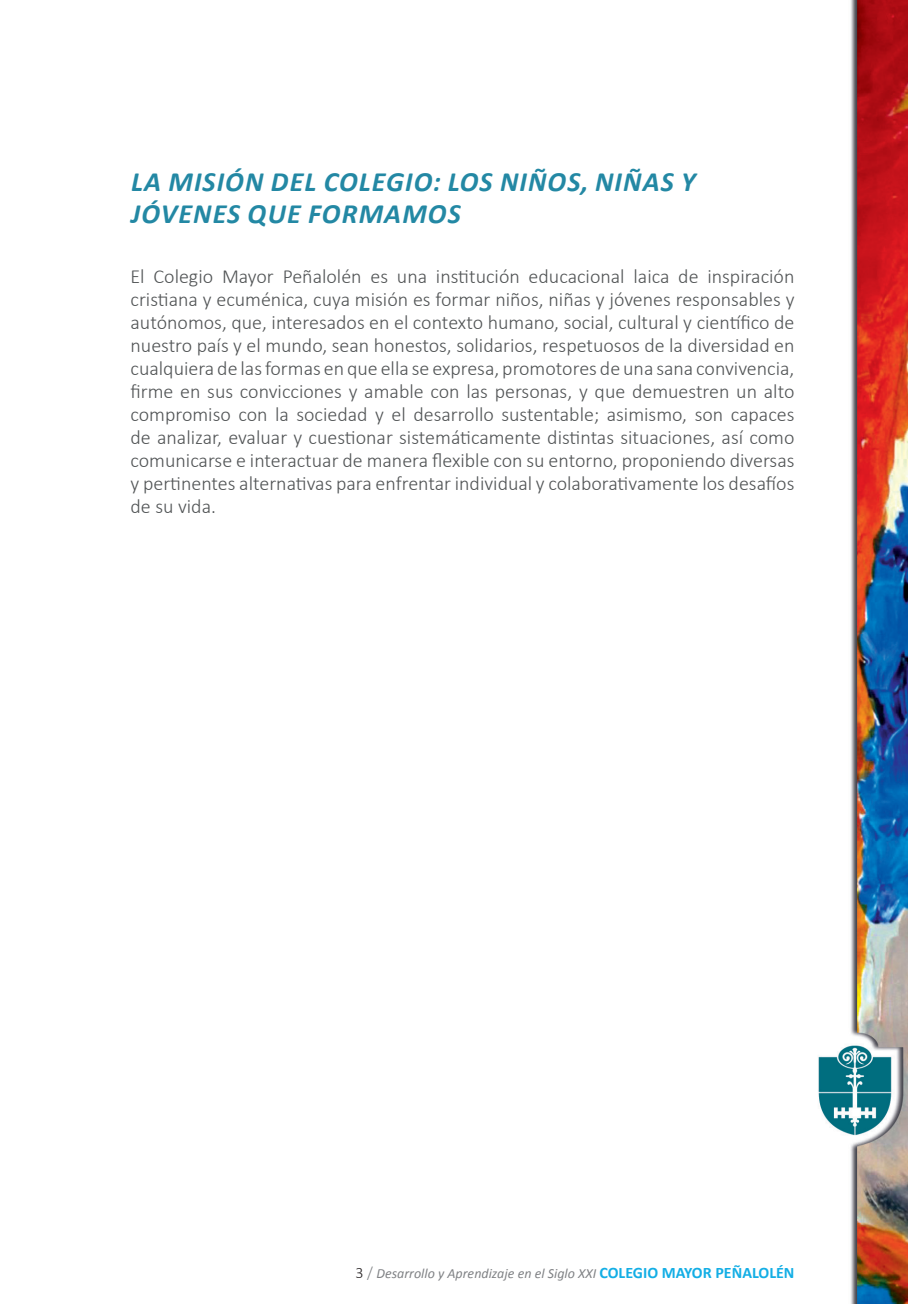
<style>
.page{position:relative;width:908px;height:1304px;background:#fff}
.page>*{position:absolute;margin:0;border:0;box-sizing:border-box;transform-origin:0 0}
.t1{font:italic 700 28px/32.2px "Calibri";letter-spacing:.04em;color:#2388a4}
.t2{font:300 20px/23px "Calibri";color:#515455;text-align:justify}
.t3{font:italic 14px "Calibri";color:#808285}
.s1{font-weight:300;font-style:normal;font-size:16px;color:#231f20}
.s2{font-weight:300;font-style:normal;font-size:16px}
.s3{font-weight:700;font-style:normal;font-size:16px;color:#13aee5}
</style>
<div class="page">
<img style="left:818px;top:0;width:89px;height:1304px">
<h1 class="t1" style="left:131px;top:164px;width:566px">LA MISIÓN DEL COLEGIO: LOS NIÑOS, NIÑAS Y<br>JÓVENES QUE FORMAMOS</h1>
<p class="t2" style="left:130px;top:265px;width:665px">El Colegio Mayor Peñalolén es una institución educacional laica de inspiración cristiana y ecuménica, cuya misión es formar niños, niñas y jóvenes responsables y autónomos, que, interesados en el contexto humano, social, cultural y científico de nuestro país y el mundo, sean honestos, solidarios, respetuosos de la diversidad en cualquiera de las formas en que ella se expresa, promotores de una sana convivencia, firme en sus convicciones y amable con las personas, y que demuestren un alto compromiso con la sociedad y el desarrollo sustentable; asimismo, son capaces de analizar, evaluar y cuestionar sistemáticamente distintas situaciones, así como comunicarse e interactuar de manera flexible con su entorno, proponiendo diversas y pertinentes alternativas para enfrentar individual y colaborativamente los desafíos de su vida.</p>
<p class="t3" style="left:355px;top:1263px;width:440px"><span class="s1">3</span> <span class="s2">/</span> Desarrollo y Aprendizaje en el Siglo XXI <span class="s3">COLEGIO MAYOR PEÑALOLÉN</span></p>
</div>
